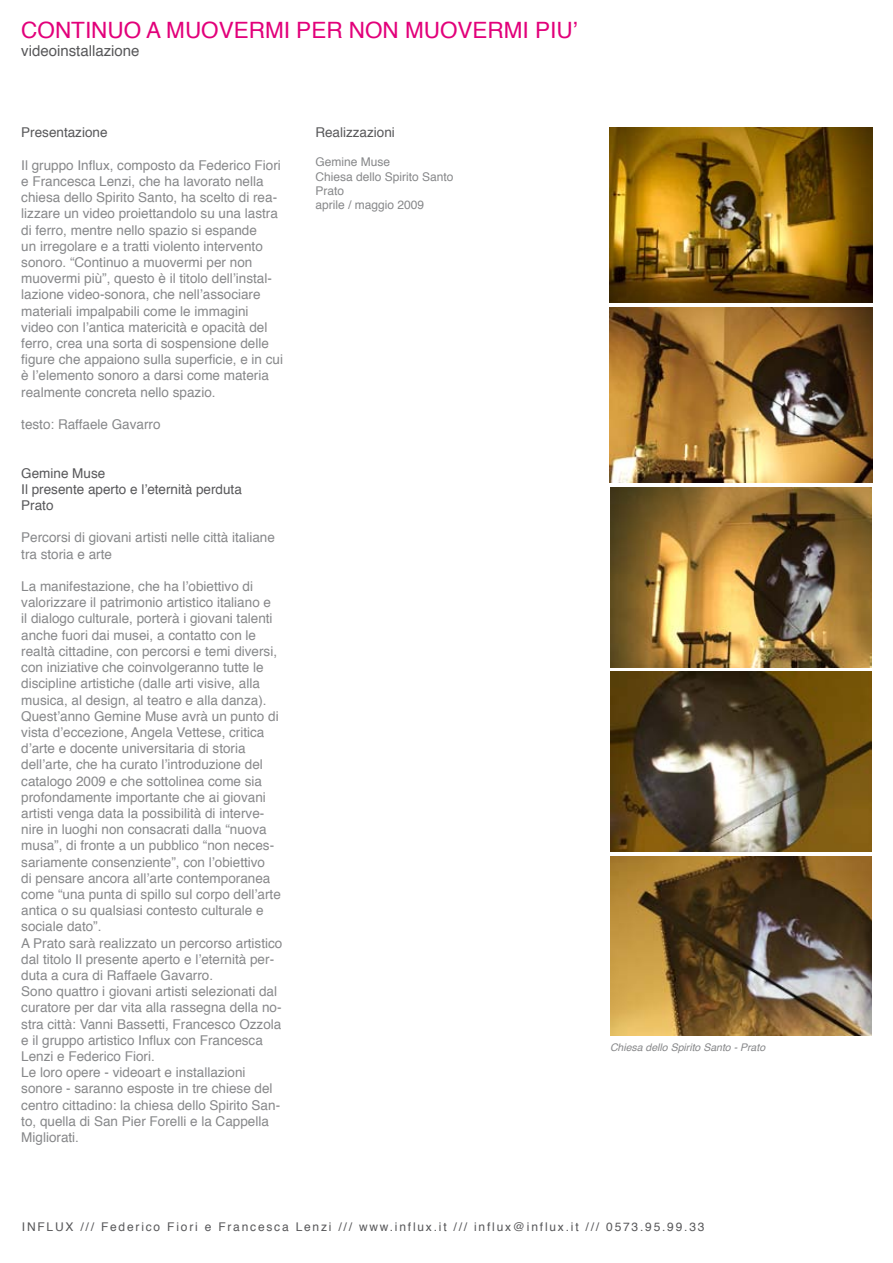
<style>
.page{position:relative;width:893px;height:1263px;background:#fff}
.page>*{position:absolute;margin:0;border:0;box-sizing:border-box;transform-origin:0 0}
.t1{font:22.5px "Helvetica";color:#e2007a}
.t2{font:15px "Helvetica";color:#58585a}
.t3{font:13.5px/16.2px "Helvetica";color:#87888a}
.t4{font:13.5px/16.2px "Helvetica";color:#58585a}
.t5{font:12px "Helvetica";letter-spacing:.15em;color:#58585a}
.t6{font:12px/14.4px "Helvetica";color:#87888a}
.t7{font:italic 10.5px "Helvetica";color:#87888a}
</style>
<div class="page">
<img style="left:610px;top:127px;width:262px;height:175px">
<img style="left:610px;top:307px;width:262px;height:175px">
<img style="left:610px;top:488px;width:261px;height:180px">
<img style="left:610px;top:856px;width:262px;height:179px">
<img style="left:610px;top:672px;width:262px;height:180px">
<h1 class="t1" style="left:21px;top:13px;width:558px">CONTINUO A MUOVERMI PER NON MUOVERMI PIU’</h1>
<p class="t2" style="left:21px;top:39px;width:120px">videoinstallazione</p>
<p class="t4" style="left:21px;top:125px;width:88px">Presentazione</p>
<p class="t3" style="left:21px;top:157px;width:263px">Il gruppo Influx, composto da Federico Fiori e Francesca Lenzi, che ha lavorato nella chiesa dello Spirito Santo, ha scelto di rea&shy;lizzare un video proiettandolo su una lastra di ferro, mentre nello spazio si espande<br>un irregolare e a tratti violento intervento sonoro. “Continuo a muovermi per non muovermi più”, questo è il titolo dell’instal&shy;lazione video-sonora, che nell’associare materiali impalpabili come le immagini video con l’antica matericità e opacità del ferro, crea una sorta di sospensione delle figure che appaiono sulla superficie, e in cui è l’elemento sonoro a darsi come materia realmente concreta nello spazio.</p>
<p class="t3" style="left:21px;top:417px;width:141px">testo: Raffaele Gavarro</p>
<p class="t4" style="left:21px;top:465px;width:222px">Gemine Muse<br>Il presente aperto e l’eternità perduta<br>Prato</p>
<p class="t3" style="left:21px;top:530px;width:255px">Percorsi di giovani artisti nelle città italiane tra storia e arte</p>
<p class="t3" style="left:21px;top:579px;width:263px">La manifestazione, che ha l’obiettivo di valorizzare il patrimonio artistico italiano e<br>il dialogo culturale, porterà i giovani talenti anche fuori dai musei, a contatto con le realtà cittadine, con percorsi e temi diversi, con iniziative che coinvolgeranno tutte le discipline artistiche (dalle arti visive, alla musica, al design, al teatro e alla danza).<br>Quest’anno Gemine Muse avrà un punto di vista d’eccezione, Angela Vettese, critica d’arte e docente universitaria di storia dell’arte, che ha curato l’introduzione del catalogo 2009 e che sottolinea come sia profondamente importante che ai giovani artisti venga data la possibilità di interve&shy;nire in luoghi non consacrati dalla “nuova musa”, di fronte a un pubblico “non neces&shy;sariamente consenziente”, con l’obiettivo<br>di pensare ancora all’arte contemporanea come “una punta di spillo sul corpo dell’arte antica o su qualsiasi contesto culturale e sociale dato”.<br>A Prato sarà realizzato un percorso artistico dal titolo Il presente aperto e l’eternità per&shy;duta a cura di Raffaele Gavarro.<br>Sono quattro i giovani artisti selezionati dal curatore per dar vita alla rassegna della no&shy;stra città: Vanni Bassetti, Francesco Ozzola e il gruppo artistico Influx con Francesca Lenzi e Federico Fiori.<br>Le loro opere - videoart e installazioni sonore - saranno esposte in tre chiese del centro cittadino: la chiesa dello Spirito San&shy;to, quella di San Pier Forelli e la Cappella Migliorati.</p>
<p class="t4" style="left:315px;top:125px;width:81px">Realizzazioni</p>
<p class="t6" style="left:315px;top:155px;width:140px">Gemine Muse<br>Chiesa dello Spirito Santo<br>Prato<br>aprile / maggio 2009</p>
<p class="t7" style="left:610px;top:1039px;width:157px">Chiesa dello Spirito Santo - Prato</p>
<p class="t5" style="left:22px;top:1217px;width:684px">INFLUX /// Federico Fiori e Francesca Lenzi /// www.influx.it /// influx@influx.it /// 0573.95.99.33</p>
</div>
